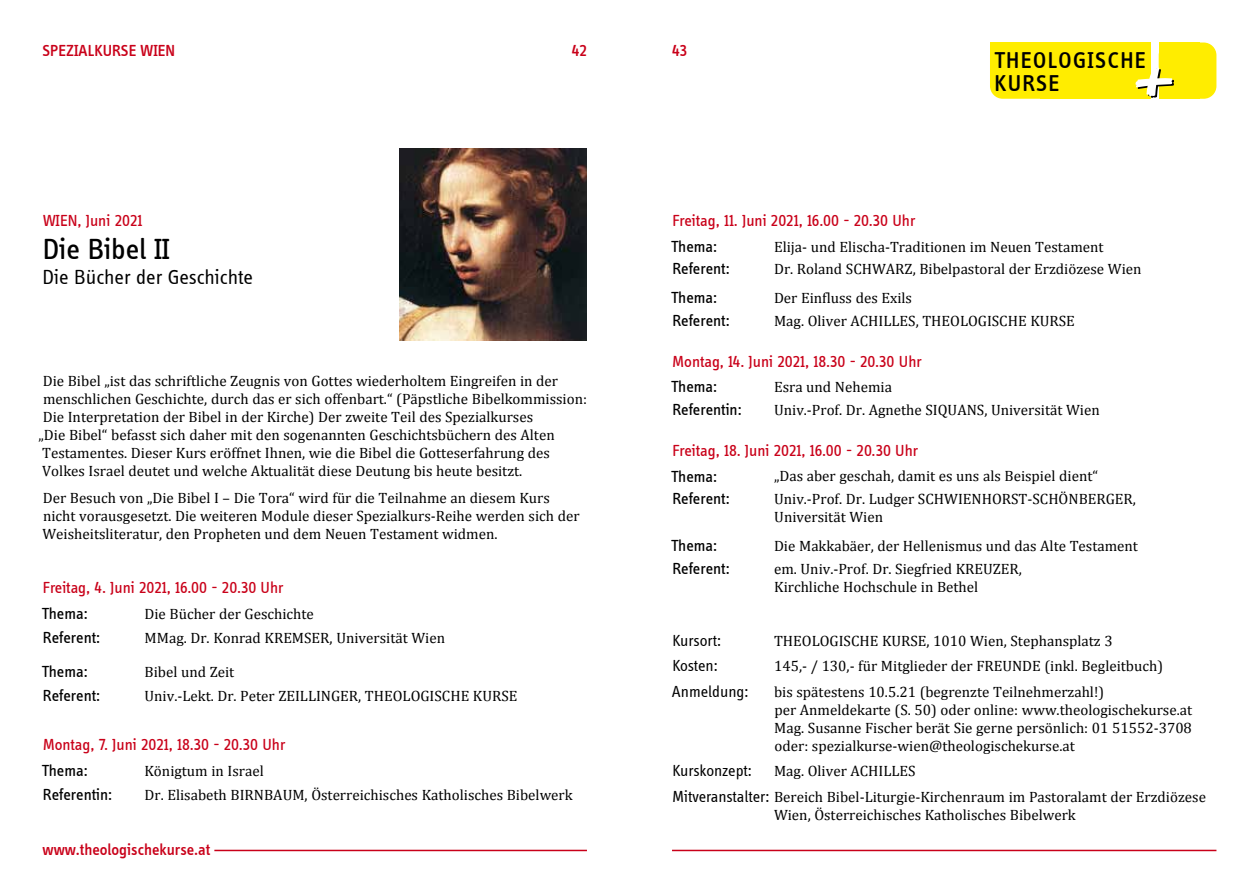
<style>
.page{position:relative;width:1259px;height:893px;background:#fff}
.page>*{position:absolute;margin:0;border:0;box-sizing:border-box;transform-origin:0 0}
.t1{font:30px "Info Disp";color:#000}
.t2{font:500 23.55px/23.5px "Info Disp";letter-spacing:.06em;color:#000}
.t3{font:21px "Info Disp";color:#000}
.t4{font:16.5px "Info Disp";color:#c90019}
.t5{font:16.5px "Info Disp";color:#000}
.t6{font:500 16.5px "Info Disp";color:#c90019}
.t7{font:16.5px "Info Disp";color:#000}
.t8{font:15px/18px "Cambria";color:#000}
.s1{font-family:"Info Disp";font-size:16.5px}
</style>
<div class="page">
<hr style="left:672px;top:850px;width:544px;height:1px;background:#c90019">
<hr style="left:214px;top:850px;width:373px;height:1px;background:#c90019">
<div style="left:990px;top:43px;width:160px;height:56px;background:#ffed00;border-radius:13px"></div>
<div style="left:1158px;top:43px;width:58px;height:56px;background:#ffed00;border-radius:13px"></div>
<div style="left:1158px;top:43px;width:41px;height:56px;background:#ffed00"></div>
<svg style="left:1135px;top:67px;width:39px;height:31px"></svg>
<img style="left:399px;top:149px;width:188px;height:191px">
<p class="t6" style="left:43px;top:41px;width:134px">SPEZIALKURSE WIEN</p>
<p class="t6" style="left:572px;top:41px;width:17px">42</p>
<p class="t6" style="left:672px;top:41px;width:16px">43</p>
<h2 class="t2" style="left:994px;top:48px;width:153px">THEOLOGISCHE<br>KURSE</h2>
<p class="t4" style="left:43px;top:210px;width:101px">WIEN, Juni 2021</p>
<h1 class="t1" style="left:43px;top:231px;width:129px">Die Bibel II</h1>
<h3 class="t3" style="left:43px;top:266px;width:212px">Die Bücher der Geschichte</h3>
<p class="t8" style="left:39px;top:372px;width:550px">Die Bibel „ist das schriftliche Zeugnis von Gottes wiederholtem Eingreifen in der menschlichen Geschichte, durch das er sich offenbart.“ (Päpstliche Bibelkommission:<br>Die Interpretation der Bibel in der Kirche) Der zweite Teil des Spezialkurses<br>„Die Bibel“ befasst sich daher mit den sogenannten Geschichtsbüchern des Alten Testamentes. Dieser Kurs eröffnet Ihnen, wie die Bibel die Gotteserfahrung des Volkes Israel deutet und welche Aktualität diese Deutung bis heute besitzt.</p>
<p class="t8" style="left:42px;top:489px;width:538px">Der Besuch von „Die Bibel I – Die Tora“ wird für die Teilnahme an diesem Kurs nicht vorausgesetzt. Die weiteren Module dieser Spezialkurs-Reihe werden sich der<br>Weisheitsliteratur, den Propheten und dem Neuen Testament widmen.</p>
<p class="t4" style="left:43px;top:578px;width:242px">Freitag, 4. Juni 2021, 16.00 - 20.30 Uhr</p>
<p class="t5" style="left:42px;top:603px;width:48px">Thema:</p>
<p class="t8" style="left:145px;top:605px;width:171px">Die Bücher der Geschichte</p>
<p class="t5" style="left:43px;top:628px;width:59px">Referent:</p>
<p class="t8" style="left:145px;top:629px;width:302px">MMag. Dr. Konrad KREMSER, Universität Wien</p>
<p class="t5" style="left:42px;top:661px;width:48px">Thema:</p>
<p class="t8" style="left:145px;top:662px;width:91px">Bibel und Zeit</p>
<p class="t5" style="left:43px;top:685px;width:59px">Referent:</p>
<p class="t8" style="left:145px;top:687px;width:374px">Univ.-Lekt. Dr. Peter ZEILLINGER, THEOLOGISCHE KURSE</p>
<p class="t4" style="left:43px;top:735px;width:244px">Montag, 7. Juni 2021, 18.30 - 20.30 Uhr</p>
<p class="t5" style="left:42px;top:761px;width:48px">Thema:</p>
<p class="t8" style="left:145px;top:762px;width:121px">Königtum in Israel</p>
<p class="t5" style="left:43px;top:785px;width:71px">Referentin:</p>
<p class="t8" style="left:145px;top:786px;width:430px">Dr. Elisabeth BIRNBAUM, Österreichisches Katholisches Bibelwerk</p>
<p class="t6" style="left:43px;top:840px;width:169px">www.theologischekurse.at</p>
<p class="t4" style="left:672px;top:210px;width:244px">Freitag, 11. Juni 2021, 16.00 - 20.30 Uhr</p>
<p class="t5" style="left:671px;top:236px;width:48px">Thema:</p>
<p class="t8" style="left:774px;top:237px;width:331px">Elija- und Elischa-Traditionen im Neuen Testament</p>
<p class="t5" style="left:672px;top:259px;width:59px">Referent:</p>
<p class="t8" style="left:774px;top:260px;width:369px">Dr. Roland SCHWARZ, Bibelpastoral der Erzdiözese Wien</p>
<p class="t5" style="left:671px;top:288px;width:48px">Thema:</p>
<p class="t8" style="left:774px;top:289px;width:139px">Der Einfluss des Exils</p>
<p class="t5" style="left:672px;top:311px;width:59px">Referent:</p>
<p class="t8" style="left:774px;top:312px;width:302px">Mag. Oliver ACHILLES, THEOLOGISCHE KURSE</p>
<p class="t4" style="left:672px;top:351px;width:251px">Montag, 14. Juni 2021, 18.30 - 20.30 Uhr</p>
<p class="t5" style="left:671px;top:377px;width:48px">Thema:</p>
<p class="t8" style="left:774px;top:378px;width:119px">Esra und Nehemia</p>
<p class="t5" style="left:672px;top:400px;width:71px">Referentin:</p>
<p class="t8" style="left:774px;top:401px;width:327px">Univ.-Prof. Dr. Agnethe SIQUANS, Universität Wien</p>
<p class="t4" style="left:672px;top:440px;width:247px">Freitag, 18. Juni 2021, 16.00 - 20.30 Uhr</p>
<p class="t5" style="left:671px;top:466px;width:48px">Thema:</p>
<p class="t8" style="left:774px;top:467px;width:325px">„Das aber geschah, damit es uns als Beispiel dient“</p>
<p class="t5" style="left:672px;top:489px;width:59px">Referent:</p>
<p class="t8" style="left:774px;top:490px;width:363px">Univ.-Prof. Dr. Ludger SCHWIENHORST-SCHÖNBERGER,<br>Universität Wien</p>
<p class="t5" style="left:671px;top:536px;width:48px">Thema:</p>
<p class="t8" style="left:774px;top:537px;width:365px">Die Makkabäer, der Hellenismus und das Alte Testament</p>
<p class="t5" style="left:672px;top:558px;width:59px">Referent:</p>
<p class="t8" style="left:774px;top:560px;width:249px">em. Univ.-Prof. Dr. Siegfried KREUZER,<br>Kirchliche Hochschule in Bethel</p>
<p class="t7" style="left:672px;top:632px;width:50px">Kursort:</p>
<p class="t8" style="left:774px;top:632px;width:340px">THEOLOGISCHE KURSE, 1010 Wien, Stephansplatz 3</p>
<p class="t7" style="left:672px;top:657px;width:47px">Kosten:</p>
<p class="t8" style="left:774px;top:657px;width:390px">145,- / 130,- für Mitglieder der FREUNDE (inkl. Begleitbuch)</p>
<p class="t7" style="left:672px;top:683px;width:78px">Anmeldung:</p>
<p class="t8" style="left:774px;top:683px;width:420px">bis spätestens 10.5.21 (begrenzte Teilnehmerzahl!)<br>per Anmeldekarte (S. 50) oder online: www.theologischekurse.at Mag. Susanne Fischer berät Sie gerne persönlich: 01 51552-3708 oder: spezialkurse-wien@theologischekurse.at</p>
<p class="t7" style="left:672px;top:762px;width:81px">Kurskonzept:</p>
<p class="t8" style="left:672px;top:758px;width:535px;line-height:25.5px;text-indent:102px">Mag. Oliver ACHILLES<br><span class="s1">Mitveranstalter:</span> Bereich Bibel-Liturgie-Kirchenraum im Pastoralamt der Erzdiözese</p>
<p class="t8" style="left:774px;top:806px;width:303px">Wien, Österreichisches Katholisches Bibelwerk</p>
</div>
